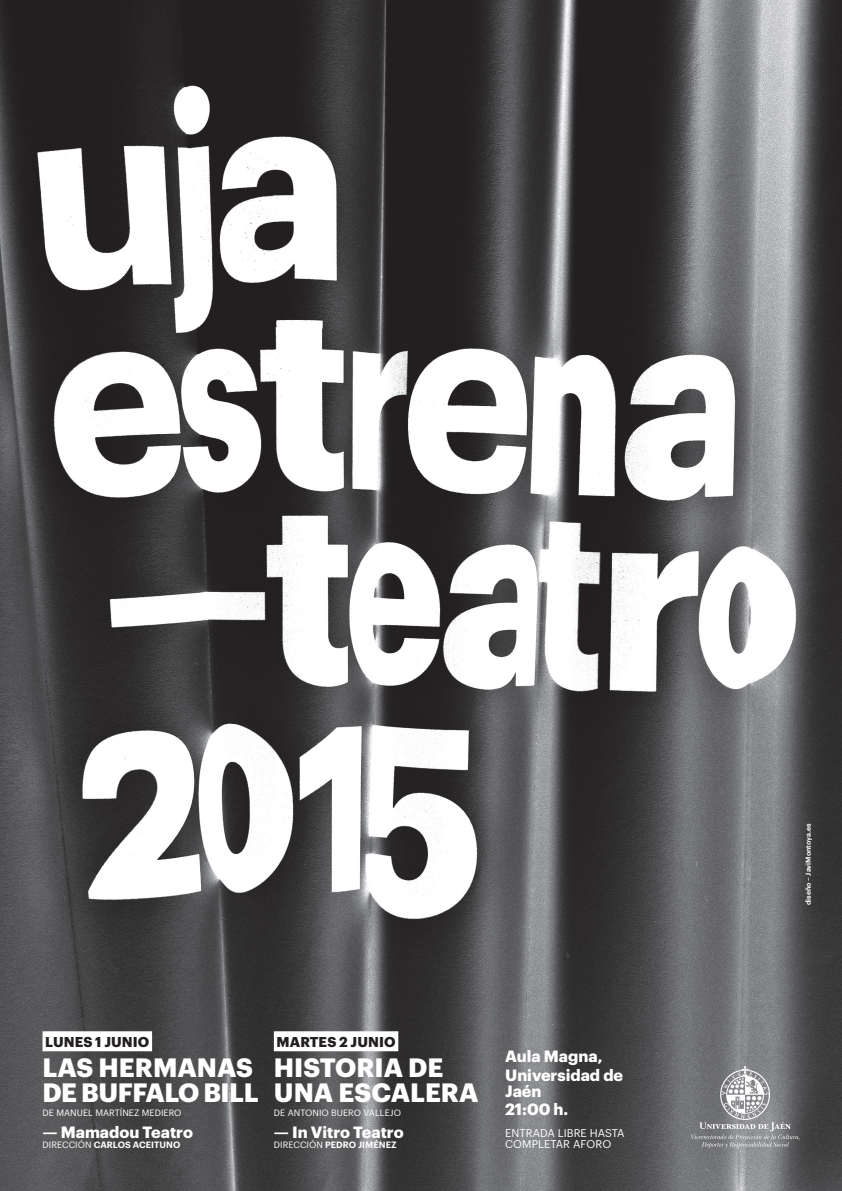
<style>
.page{position:relative;width:842px;height:1191px;background:#fff}
.page>*{position:absolute;margin:0;border:0;box-sizing:border-box;transform-origin:0 0}
.t1{font:700 26px/24.5px "Graphik";letter-spacing:-.015em;color:#fff}
.t2{font:700 16px/18.8px "Graphik";color:#fff}
.t3{font:700 14px "Graphik";letter-spacing:.005em;color:#231f20}
.t4{font:11px/11px "Graphik";letter-spacing:.005em;color:#fff}
.t5{font:9px "Graphik";letter-spacing:.005em;color:#fff}
.t6{font:600 9px "Graphik";letter-spacing:.005em;color:#fff}
.t7{font:600 7px "Graphik";color:#fff}
.s1{font-weight:400}
</style>
<div class="page">
<img style="left:0;top:0;width:842px;height:1191px">
<div style="left:43px;top:1031px;width:109px;height:20px;background:#fff"></div>
<div style="left:274px;top:1031px;width:124px;height:20px;background:#fff"></div>
<svg style="left:691px;top:1122px;width:108px;height:26px;background:#8f9093"></svg>
<img style="left:720px;top:1067px;width:49px;height:52px">
<p class="t3" style="left:45px;top:1031px;width:106px">Lunes 1 junio</p>
<h1 class="t1" style="left:43px;top:1053px;width:218px">LAS HERMANAS<br>DE BUFFALO BILL</h1>
<p class="t5" style="left:43px;top:1105px;width:141px">DE MANUEL MARTÍNEZ MEDIERO</p>
<p class="t2" style="left:43px;top:1121px;width:152px">— Mamadou Teatro</p>
<p class="t6" style="left:43px;top:1138px;width:139px"><span class="s1">DIRECCIÓN</span> CARLOS ACEITUNO</p>
<p class="t3" style="left:277px;top:1031px;width:24px">Mart</p>
<p class="t3" style="left:319px;top:1031px;width:78px">es 2 junio</p>
<h1 class="t1" style="left:274px;top:1053px;width:206px">HISTORIA DE<br>UNA ESCALERA</h1>
<p class="t5" style="left:274px;top:1105px;width:129px">DE ANTONIO BUERO VALLEJO</p>
<p class="t2" style="left:274px;top:1121px;width:131px">— In Vitro Teatro</p>
<p class="t6" style="left:274px;top:1138px;width:124px"><span class="s1">DIRECCIÓN</span> PEDRO JIMÉNEZ</p>
<p class="t2" style="left:505px;top:1045px;width:120px">Aula Magna,<br>Universidad de</p>
<p class="t2" style="left:505px;top:1080px;width:65px">Jaén<br>21:00 h.</p>
<p class="t4" style="left:505px;top:1127px;width:121px">ENTRADA LIBRE HASTA<br>COM PLETAR AFORO</p>
<p class="t7" style="left:803px;top:905px;width:83px;rotate:-90deg">DISEÑO – JAVIMONTOYA.ES</p>
</div>
